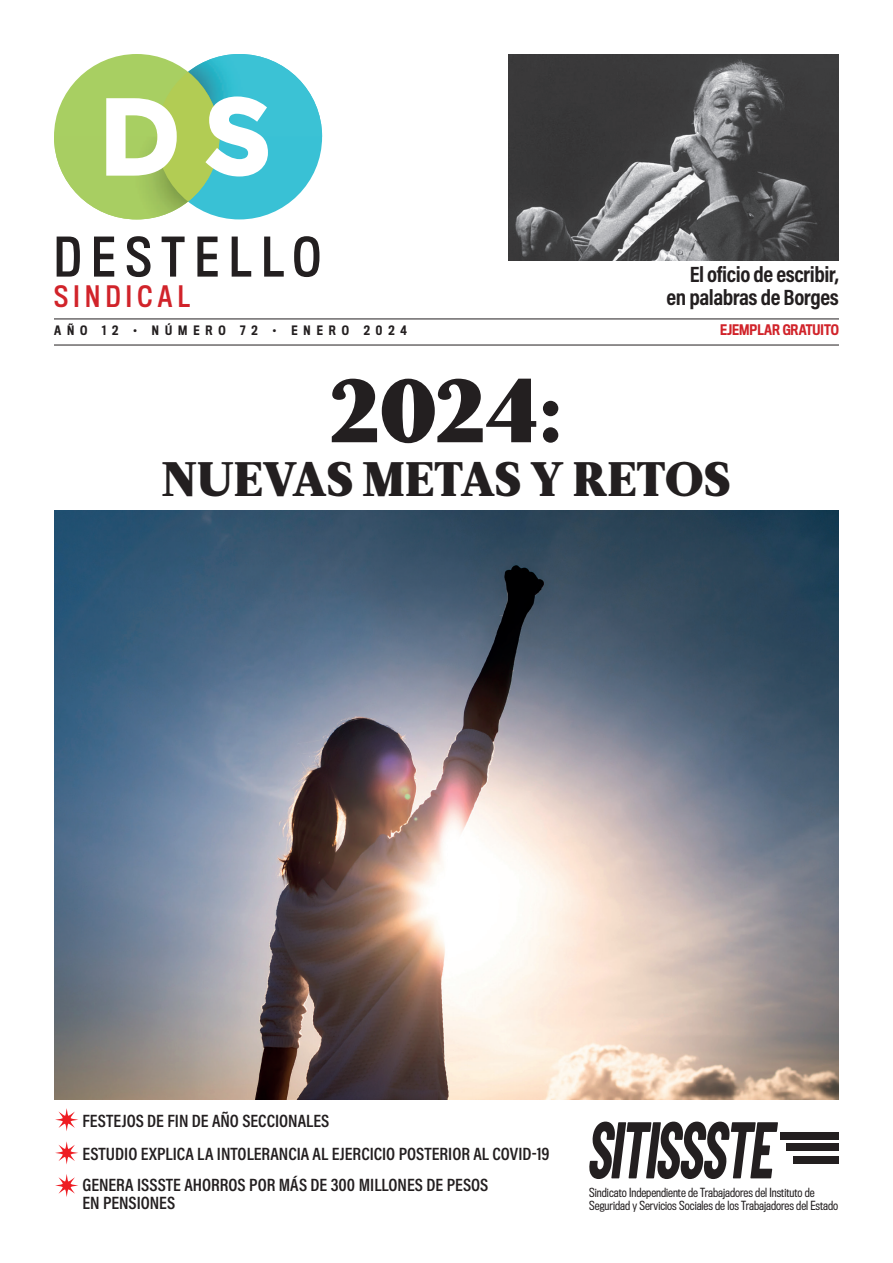
<style>
.page{position:relative;width:893px;height:1263px;background:#fff}
.page>*{position:absolute;margin:0;border:0;box-sizing:border-box;transform-origin:0 0}
.t1{font:900 96.3px "Acta";color:#231f20}
.t2{font:50.4px "Titling Gothic FB Cond Standard";letter-spacing:.2em;color:#231f20}
.t3{font:900 48.3px "Acta";color:#231f20}
.t4{font:27.3px "Titling Gothic FB Cond Standard";letter-spacing:.2em;color:#d1232a}
.t5{font:22.35px/22.5px "Acumin Variable Concept";letter-spacing:-.02em;color:#231f20;text-align:right}
.t6{font:18px/32.5px "Acumin Variable Concept";color:#231f20}
.t7{font:500 13.5px "Titling Gothic FB Cond";color:#d1232a}
.t8{font:500 12px "Titling Gothic FB Cond";letter-spacing:.5em;color:#231f20}
.t9{font:11.55px/14px "Titling Gothic FB Cond";color:#231f20}
</style>
<div class="page">
<div style="left:157px;top:54px;width:165px;height:165px;background:#39c1d5;border-radius:50%"></div>
<div style="left:54px;top:54px;width:165px;height:165px;background:#a8cf62;border-radius:50%"></div>
<svg style="left:198px;top:58px;width:15px;height:7px"></svg>
<svg style="left:54px;top:72px;width:214px;height:147px"></svg>
<svg style="left:589px;top:1121px;width:189px;height:58px"></svg>
<div style="left:781px;top:1132px;width:58px;height:7px;background:#231f20"></div>
<div style="left:786px;top:1143px;width:53px;height:8px;background:#231f20"></div>
<div style="left:793px;top:1156px;width:46px;height:7px;background:#231f20"></div>
<hr style="left:54px;top:319px;width:785px;height:1px;background:#231f20">
<hr style="left:54px;top:345px;width:785px;height:1px;background:#231f20">
<svg style="left:58px;top:1111px;width:18px;height:18px"></svg>
<svg style="left:58px;top:1176px;width:18px;height:18px"></svg>
<svg style="left:58px;top:1144px;width:18px;height:18px"></svg>
<img style="left:54px;top:510px;width:785px;height:589px">
<img style="left:509px;top:54px;width:330px;height:206px">
<h2 class="t2" style="left:54px;top:228px;width:268px">DESTELLO</h2>
<h3 class="t4" style="left:54px;top:280px;width:138px">SINDICAL</h3>
<p class="t5" style="left:667px;top:262px;width:174px">El oficio de escribir, en palabras de Borges</p>
<p class="t8" style="left:54px;top:323px;width:354px">AÑO 12 • NÚMERO 72 • ENERO 2024</p>
<p class="t7" style="left:720px;top:322px;width:120px">EJEMPLAR GRATUITO</p>
<h1 class="t1" style="left:330px;top:350px;width:235px">2024:</h1>
<h3 class="t3" style="left:162px;top:450px;width:570px">NUEVAS METAS Y RETOS</h3>
<p class="t6" style="left:82px;top:1104px;width:469px">FESTEJOS DE FIN DE AÑO SECCIONALES<br>ESTUDIO EXPLICA LA INTOLERANCIA AL EJERCICIO POSTERIOR AL COVID-19</p>
<p class="t6" style="left:82px;top:1174px;width:407px;line-height:18px">GENERA ISSSTE AHORROS POR MÁS DE 300 MILLONES DE PESOS<br>EN PENSIONES</p>
<p class="t9" style="left:589px;top:1185px;width:250px">Sindicato Independiente de Trabajadores del Instituto de<br>Seguridad y Servicios Sociales de los Trabajadores del Estado</p>
</div>
